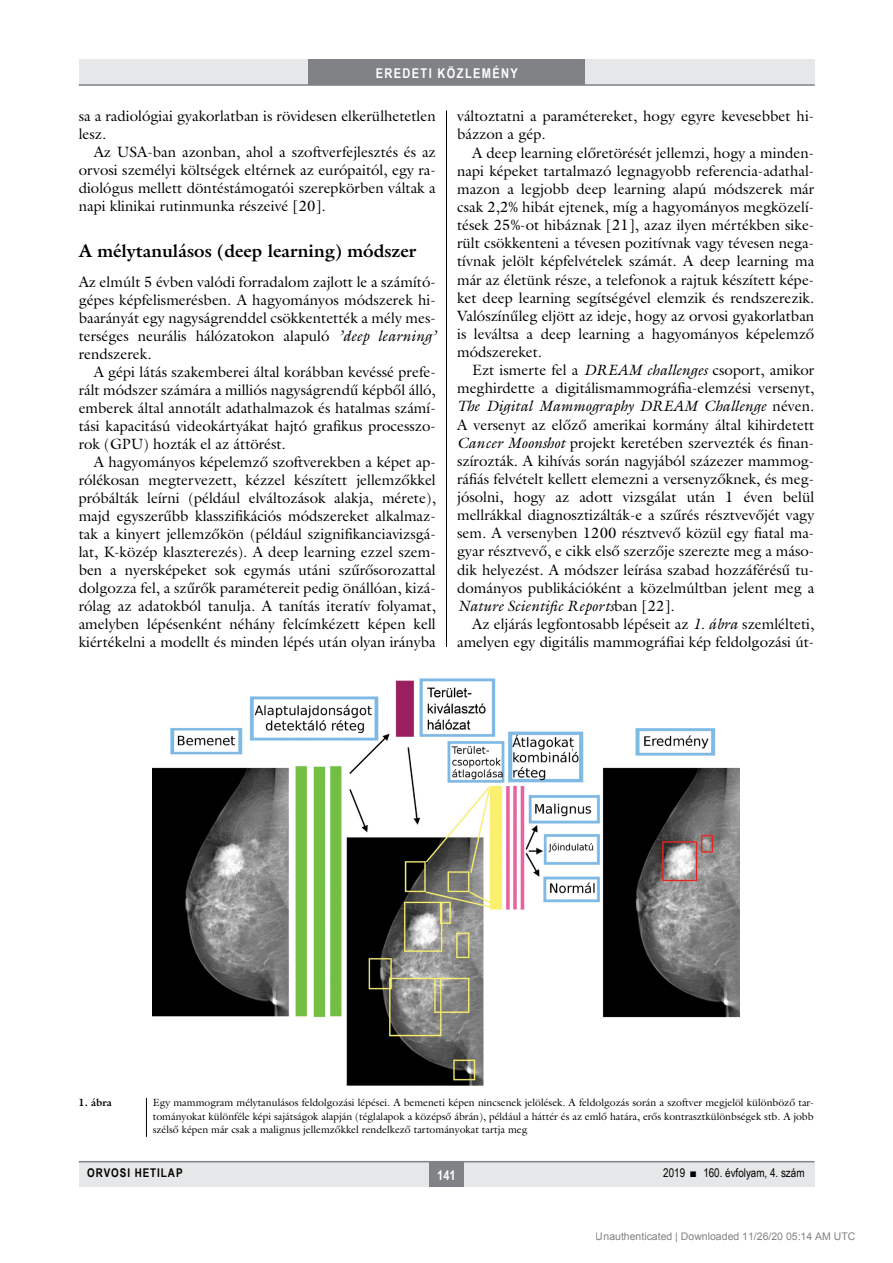
<style>
.page{position:relative;width:893px;height:1263px;background:#fff}
.page>*{position:absolute;margin:0;border:0;box-sizing:border-box;transform-origin:0 0}
.alcimbold{font:700 18px "Galliard Reg";color:#000}
.Body_Text{font:15px/18.1px "Galliard Reg";color:#000;text-align:justify}
.Body_tompa{font:15px/18px "Galliard Reg";color:#000;text-align:justify}
.t1{font:700 13.5px "Arial Narrow";letter-spacing:.1em;color:#fff}
.t2{font:12px "Arial Narrow";color:#000}
.t3{font:700 12px "Arial Narrow";letter-spacing:.08em;color:#000}
.kepalairas2{font:10.5px/13.5px "Galliard Reg";color:#000;text-align:justify}
.t4{font:10.5px "Arial";color:rgb(0 0 0/.5)}
.kepalairas1{font:700 10.5px "Galliard Reg";color:#000}
.s1{font-style:italic}
</style>
<div class="page">
<div style="left:79px;top:1161px;width:735px;height:25px;background:#e6e7e8"></div>
<div style="left:429px;top:1161px;width:34px;height:25px;background:#808285"></div>
<hr style="left:79px;top:1161px;width:735px;height:1px;background:#808285">
<div style="left:79px;top:60px;width:735px;height:25px;background:#e6e7e8"></div>
<div style="left:308px;top:60px;width:277px;height:25px;background:#808285"></div>
<hr style="left:79px;top:84px;width:736px;height:2px;background:#808285">
<hr style="left:446px;top:111px;width:1px;height:1026px;background:#000">
<div style="left:78px;top:647px;width:736px;height:451px;background:#fff"></div>
<img style="left:153px;top:678px;width:586px;height:407px">
<hr style="left:146px;top:1098px;width:1px;height:39px;background:#000">
<p class="t1" style="left:376px;top:63px;width:144px">EREDETI KÖZLEMÉNY</p>
<p class="Body_Text" style="left:79px;top:107px;width:359px">sa a radiológiai gyakorlatban is rövidesen elkerülhetetlen lesz.</p>
<p class="Body_Text" style="left:79px;top:143px;width:359px;text-indent:15px">Az USA-ban azonban, ahol a szoftverfejlesztés és az orvosi személyi költségek eltérnek az európaitól, egy ra&shy;diológus mellett döntéstámogatói szerepkörben váltak a napi klinikai rutinmunka részeivé [20].</p>
<p class="alcimbold" style="left:79px;top:239px;width:339px">A mélytanulásos (deep learning) módszer</p>
<p class="Body_tompa" style="left:79px;top:273px;width:359px">Az elmúlt 5 évben valódi forradalom zajlott le a számító&shy;gépes képfelismerésben. A hagyományos módszerek hi&shy;baarányát egy nagyságrenddel csökkentették a mély mes&shy;terséges neurális hálózatokon alapuló <span class="s1">’deep learning’ </span>rendszerek<span class="s1">.</span></p>
<p class="Body_Text" style="left:79px;top:363px;width:359px;text-indent:15px">A gépi látás szakemberei által korábban kevéssé prefe&shy;rált módszer számára a milliós nagyságrendű képből álló, emberek által annotált adathalmazok és hatalmas számí&shy;tási kapacitású videokártyákat hajtó grafikus processzo&shy;rok (GPU) hozták el az áttörést.</p>
<p class="Body_Text" style="left:79px;top:453px;width:359px;text-indent:15px">A hagyományos képelemző szoftverekben a képet ap&shy;rólékosan megtervezett, kézzel készített jellemzőkkel próbálták leírni (például elváltozások alakja, mérete), majd egyszerűbb klasszifikációs módszereket alkalmaz&shy;tak a kinyert jellemzőkön (például szignifikanciavizsgá&shy;lat, K-közép klaszterezés). A deep learning ezzel szem&shy;ben a nyersképeket sok egymás utáni szűrősorozattal dolgozza fel, a szűrők paramétereit pedig önállóan, kizá&shy;rólag az adatokból tanulja. A tanítás iteratív folyamat, amelyben lépésenként néhány felcímkézett képen kell kiértékelni a modellt és minden lépés után olyan irányba</p>
<p class="Body_Text" style="left:457px;top:107px;width:359px">változtatni a paramétereket, hogy egyre kevesebbet hi&shy;bázzon a gép.</p>
<p class="Body_Text" style="left:457px;top:143px;width:359px;text-indent:15px">A deep learning előretörését jellemzi, hogy a minden&shy;napi képeket tartalmazó legnagyobb referencia-adathal&shy;mazon a legjobb deep learning alapú módszerek már csak 2,2% hibát ejtenek, míg a hagyományos megközelí&shy;tések 25%-ot hibáznak [21], azaz ilyen mértékben sike&shy;rült csökkenteni a tévesen pozitívnak vagy tévesen nega&shy;tívnak jelölt képfelvételek számát. A deep learning ma már az életünk része, a telefonok a rajtuk készített képe&shy;ket deep learning segítségével elemzik és rendszerezik.<br>Valószínűleg eljött az ideje, hogy az orvosi gyakorlatban is leváltsa a deep learning a hagyományos képelemző módszereket.</p>
<p class="Body_Text" style="left:457px;top:361px;width:359px;text-indent:15px">Ezt ismerte fel a <span class="s1">DREAM challenges</span> csoport, amikor meghirdette a digitálismammográfia-elemzési versenyt, <span class="s1">The Digital Mammography DREAM Challenge</span> néven.<br>A versenyt az előző amerikai kormány által kihirdetett <span class="s1">Cancer Moonshot</span> projekt keretében szervezték és finan&shy;szírozták. A kihívás során nagyjából százezer mammog&shy;ráfiás felvételt kellett elemezni a versenyzőknek, és meg&shy;jósolni, hogy az adott vizsgálat után 1 éven belül mellrákkal diagnosztizálták-e a szűrés résztvevőjét vagy sem. A versenyben 1200 résztvevő közül egy fiatal ma&shy;gyar résztvevő, e cikk első szerzője szerezte meg a máso&shy;dik helyezést. A módszer leírása szabad hozzáférésű tu&shy;dományos publikációként a közelmúltban jelent meg a <span class="s1">Nature Scientific Reports</span>ban [22].</p>
<p class="Body_Text" style="left:457px;top:615px;width:359px;text-align:right">Az eljárás legfontosabb lépéseit az <span class="s1">1. ábra</span> szemlélteti, amelyen egy digitális mammográfiai kép feldolgozási út-</p>
<p class="kepalairas1" style="left:78px;top:1096px;width:35px">1. ábra</p>
<p class="kepalairas2" style="left:153px;top:1096px;width:662px">Egy mammogram mélytanulásos feldolgozási lépései. A bemeneti képen nincsenek jelölések. A feldolgozás során a szoftver megjelöl különböző tar&shy;tományokat különféle képi sajátságok alapján (téglalapok a középső ábrán), például a háttér és az emlő határa, erős kontrasztkülönbségek stb. A jobb szélső képen már csak a malignus jellemzőkkel rendelkező tartományokat tartja meg</p>
<p class="t3" style="left:87px;top:1164px;width:97px">ORVOSI HETILAP</p>
<p class="t1" style="left:437px;top:1165px;width:20px">141</p>
<p class="t2" style="left:663px;top:1164px;width:143px">2019 ■ 160. évfolyam, 4. szám</p>
<p class="t4" style="left:596px;top:1231px;width:261px">Unauthenticated | Downloaded 11/26/20 05:14 AM UTC</p>
</div>
